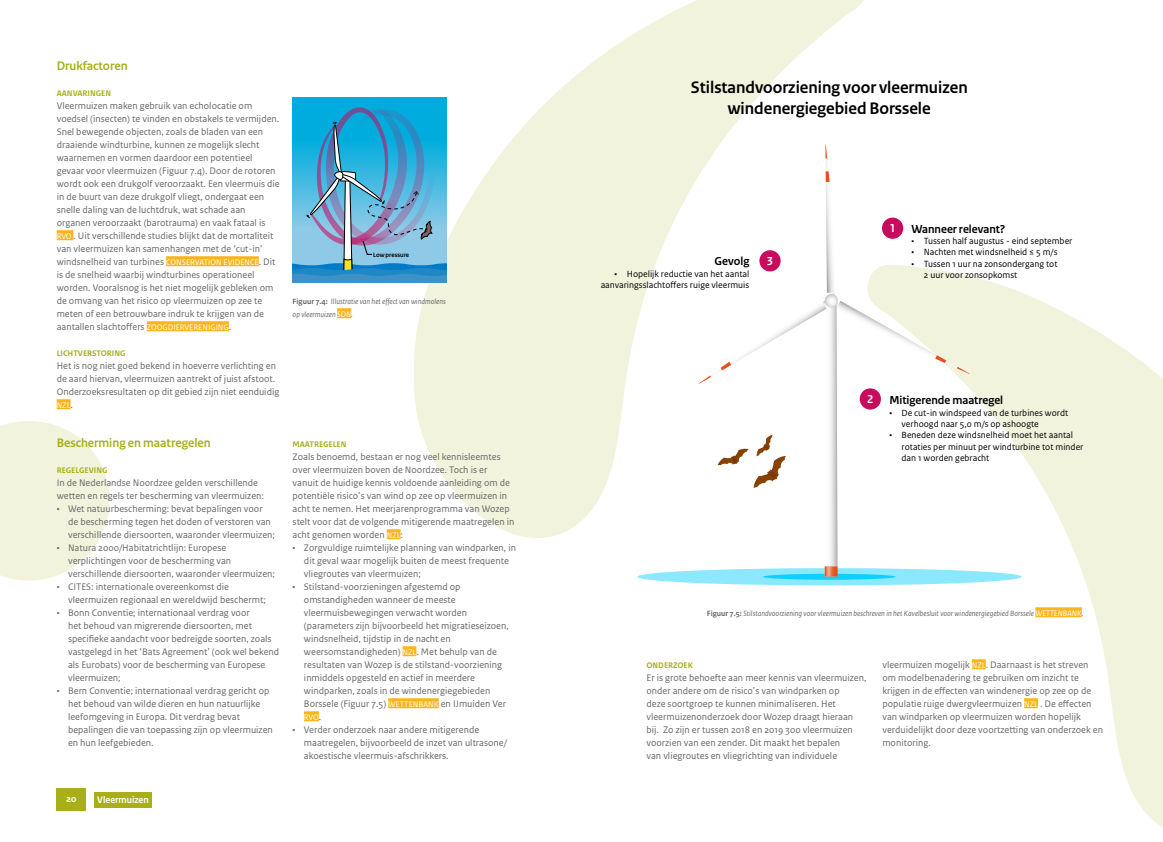
<style>
.page{position:relative;width:1163px;height:842px;background:#fff}
.page>*{position:absolute;margin:0;border:0;box-sizing:border-box;transform-origin:0 0}
.t1{font:700 17.6px/21.1px "Rijksoverheid Sans Heading";color:#000;text-align:center}
.t2{font:700 13px "Rijksoverheid Sans Heading";color:#a7b018}
.t3{font:700 12.2px "Rijksoverheid Sans Heading";color:#000}
.t4{font:700 12.2px "Rijksoverheid Sans Heading";color:#fff}
.t5{font:10px/13px "Rijksoverheid Sans Text";color:#666766}
.t6{font:700 10px "Rijksoverheid Sans Heading";color:#fff}
.t7{font:700 10px "Rijksoverheid Sans Text";color:#fff}
.t8{font:9.5px/11.4px "Rijksoverheid Sans Text";color:#000}
.t9{font:700 8.5px "Rijksoverheid Sans Text";color:#a7b018}
.t10{font:8.5px "Rijksoverheid Sans Text";letter-spacing:-.01em;color:#fff}
.t11{font:italic 8px/13px "Rijksoverheid Sans Text";color:#666766}
.t12{font:700 6.7px "Rijksoverheid Sans Heading";color:#000}
.s1{font-size:8.5px;color:#fff}
.s2{font-size:10px;color:#666766}
.s3{font-weight:700;font-style:normal}
</style>
<div class="page">
<svg style="left:862px;top:276px;width:300px;height:551px"></svg>
<svg style="left:0;top:421px;width:110px;height:160px"></svg>
<svg style="left:414px;top:0;width:450px;height:538px;fill:#f1f3dc"></svg>
<div style="left:57px;top:230px;width:16px;height:10px;background:#fab51d"></div>
<div style="left:166px;top:256px;width:93px;height:10px;background:#fab51d"></div>
<div style="left:147px;top:321px;width:82px;height:10px;background:#fab51d"></div>
<div style="left:57px;top:399px;width:13px;height:10px;background:#fab51d"></div>
<div style="left:292px;top:97px;width:154px;height:178px;background:#00acde"></div>
<svg style="left:292px;top:107px;width:154px;height:176px"></svg>
<div style="left:337px;top:308px;width:14px;height:10px;background:#fab51d"></div>
<div style="left:971px;top:659px;width:14px;height:10px;background:#fab51d"></div>
<div style="left:1024px;top:698px;width:13px;height:10px;background:#fab51d"></div>
<div style="left:387px;top:529px;width:13px;height:10px;background:#fab51d"></div>
<div style="left:402px;top:646px;width:14px;height:10px;background:#fab51d"></div>
<div style="left:388px;top:698px;width:50px;height:10px;background:#fab51d"></div>
<div style="left:304px;top:711px;width:15px;height:10px;background:#fab51d"></div>
<div style="left:1035px;top:607px;width:46px;height:10px;background:#fab51d"></div>
<div style="left:637px;top:568px;width:384px;height:17px;background:#8be8ff;border-radius:50%"></div>
<div style="left:762px;top:574px;width:133px;height:6px;background:#0fcfff;border-radius:50%"></div>
<svg style="left:698px;top:144px;width:271px;height:432px"></svg>
<div style="left:881px;top:218px;width:22px;height:21px;background:#c90b5e;border-radius:50%"></div>
<div style="left:859px;top:388px;width:21px;height:22px;background:#c90b5e;border-radius:50%"></div>
<div style="left:759px;top:250px;width:21px;height:21px;background:#c90b5e;border-radius:50%"></div>
<div style="left:94px;top:793px;width:58px;height:15px;background:#a7b018"></div>
<div style="left:57px;top:788px;width:29px;height:23px;background:#a7b018"></div>
<h2 class="t2" style="left:57px;top:58px;width:72px">Drukfactoren</h2>
<p class="t9" style="left:57px;top:88px;width:56px">AANVARINGEN</p>
<p class="t5" style="left:57px;top:99px;width:224px">Vleermuizen maken gebruik van echolocatie om voedsel (insecten) te vinden en obstakels te vermijden.<br>Snel bewegende objecten, zoals de bladen van een draaiende windturbine, kunnen ze mogelijk slecht waarnemen en vormen daardoor een potentieel gevaar voor vleermuizen (Figuur 7.4). Door de rotoren wordt ook een drukgolf veroorzaakt. Een vleermuis die in de buurt van deze drukgolf vliegt, ondergaat een snelle daling van de luchtdruk, wat schade aan organen veroorzaakt (barotrauma) en vaak fataal is <span class="s1">RVO</span> . Uit verschillende studies blijkt dat de mortaliteit van vleermuizen kan samenhangen met de ‘cut-in’ windsnelheid van turbines <span class="s1">CONSERVATION EVIDENCE</span>. Dit is de snelheid waarbij windturbines operationeel worden. Vooralsnog is het niet mogelijk gebleken om de omvang van het risico op vleermuizen op zee te meten of een betrouwbare indruk te krijgen van de aantallen slachtoffers <span class="s1">ZOOGDIERVERENIGING</span>.</p>
<p class="t9" style="left:57px;top:348px;width:70px">LICHTVERSTORING</p>
<p class="t5" style="left:57px;top:359px;width:224px">Het is nog niet goed bekend in hoeverre verlichting en de aard hiervan, vleermuizen aantrekt of juist afstoot.<br>Onderzoeksresultaten op dit gebied zijn niet eenduidig</p>
<p class="t10" style="left:57px;top:400px;width:18px">NZL<span class="s2">.</span></p>
<h2 class="t2" style="left:57px;top:435px;width:155px">Bescherming en maatregelen</h2>
<p class="t9" style="left:57px;top:465px;width:52px">REGELGEVING</p>
<p class="t5" style="left:57px;top:476px;width:209px">In de Nederlandse Noordzee gelden verschillende wetten en regels ter bescherming van vleermuizen:</p>
<p class="t5" style="left:68px;top:502px;width:208px;text-indent:-11px">• Wet natuurbescherming: bevat bepalingen voor de bescherming tegen het doden of verstoren van verschillende diersoorten, waaronder vleermuizen;</p>
<p class="t5" style="left:68px;top:541px;width:208px;text-indent:-11px">• Natura 2000/Habitatrichtlijn: Europese verplichtingen voor de bescherming van verschillende diersoorten, waaronder vleermuizen;</p>
<p class="t5" style="left:68px;top:580px;width:199px;text-indent:-11px">• CITES: internationale overeenkomst die vleermuizen regionaal en wereldwijd beschermt;</p>
<p class="t5" style="left:68px;top:606px;width:213px;text-indent:-11px">• Bonn Conventie; internationaal verdrag voor<br>het behoud van migrerende diersoorten, met specifieke aandacht voor bedreigde soorten, zoals vastgelegd in het ‘Bats Agreement’ (ook wel bekend als Eurobats) voor de bescherming van Europese vleermuizen;</p>
<p class="t5" style="left:68px;top:684px;width:206px;text-indent:-11px">• Bern Conventie; internationaal verdrag gericht op het behoud van wilde dieren en hun natuurlijke leefomgeving in Europa. Dit verdrag bevat bepalingen die van toepassing zijn op vleermuizen en hun leefgebieden.</p>
<p class="t12" style="left:373px;top:251px;width:37px">Low pressure</p>
<p class="t11" style="left:292px;top:295px;width:155px"><span class="s3">Figuur 7.4:</span> Illustratie van het effect van windmolens op vleermuizen <span class="s1">SDN</span>.</p>
<p class="t9" style="left:292px;top:439px;width:55px">MAATREGELEN</p>
<p class="t5" style="left:292px;top:450px;width:223px">Zoals benoemd, bestaan er nog veel kennisleemtes over vleermuizen boven de Noordzee. Toch is er vanuit de huidige kennis voldoende aanleiding om de potentiële risico’s van wind op zee op vleermuizen in acht te nemen. Het meerjarenprogramma van Wozep stelt voor dat de volgende mitigerende maatregelen in acht genomen worden <span class="s1">NZL</span>:</p>
<p class="t5" style="left:304px;top:541px;width:213px;text-indent:-11px">• Zorgvuldige ruimtelijke planning van windparken, in dit geval waar mogelijk buiten de meest frequente vliegroutes van vleermuizen;</p>
<p class="t5" style="left:304px;top:580px;width:206px;text-indent:-11px">• Stilstand-voorzieningen afgestemd op omstandigheden wanneer de meeste vleermuisbewegingen verwacht worden (parameters zijn bijvoorbeeld het migratieseizoen, windsnelheid, tijdstip in de nacht en weersomstandigheden) <span class="s1">NZL</span>. Met behulp van de resultaten van Wozep is de stilstand-voorziening inmiddels opgesteld en actief in meerdere windparken, zoals in de windenergiegebieden Borssele (Figuur 7.5) <span class="s1">WETTENBANK</span> en IJmuiden Ver</p>
<p class="t10" style="left:304px;top:712px;width:19px">RVO<span class="s2">.</span></p>
<p class="t5" style="left:304px;top:723px;width:204px;text-indent:-11px">• Verder onderzoek naar andere mitigerende maatregelen, bijvoorbeeld de inzet van ultrasone/ akoestische vleermuis-afschrikkers.</p>
<p class="t7" style="left:66px;top:793px;width:12px">20</p>
<p class="t6" style="left:97px;top:794px;width:53px">Vleermuizen</p>
<h1 class="t1" style="left:690px;top:77px;width:278px">Stilstandvoorziening voor vleermuizen windenergiegebied Borssele</h1>
<p class="t3" style="left:714px;top:254px;width:36px">Gevolg</p>
<p class="t8" style="left:600px;top:268px;width:150px;text-align:right">• Hopelijk reductie van het aantal aanvaringsslachto-ers ruige vleermuis</p>
<p class="t4" style="left:766px;top:254px;width:8px">3</p>
<p class="t4" style="left:889px;top:221px;width:8px">1</p>
<p class="t3" style="left:911px;top:222px;width:95px">Wanneer relevant?</p>
<p class="t8" style="left:911px;top:235px;width:162px">• Tussen half augustus - eind september</p>
<p class="t8" style="left:911px;top:247px;width:147px">• Nachten met windsnelheid ≤ 5 m/s</p>
<p class="t8" style="left:923px;top:258px;width:135px;text-indent:-12px">• Tussen 1 uur na zonsondergang tot<br>2 uur voor zonsopkomst</p>
<p class="t4" style="left:867px;top:392px;width:8px">2</p>
<p class="t3" style="left:889px;top:393px;width:115px">Mitigerende maatregel</p>
<p class="t8" style="left:901px;top:407px;width:168px;text-indent:-12px">• De cut-in windspeed van de turbines wordt verhoogd naar 5,0 m/s op ashoogte</p>
<p class="t8" style="left:901px;top:430px;width:183px;text-indent:-12px">• Beneden deze windsnelheid moet het aantal rotaties per minuut per windturbine tot minder dan 1 worden gebracht</p>
<p class="t11" style="left:706px;top:607px;width:378px"><span class="s3">Figuur 7.5:</span> Stilstandvoorziening voor vleermuizen beschreven in het Kavelbesluit voor windenergiegebied Borssele <span class="s1">WETTENBANK</span>.</p>
<p class="t9" style="left:646px;top:660px;width:48px">ONDERZOEK</p>
<p class="t5" style="left:646px;top:671px;width:221px">Er is grote behoefte aan meer kennis van vleermuizen, onder andere om de risico’s van windparken op<br>deze soortgroep te kunnen minimaliseren. Het vleermuizenonderzoek door Wozep draagt hieraan bij. Zo zijn er tussen 2018 en 2019 300 vleermuizen voorzien van een zender. Dit maakt het bepalen<br>van vliegroutes en vliegrichting van individuele</p>
<p class="t5" style="left:882px;top:658px;width:222px">vleermuizen mogelijk <span class="s1">NZL</span>. Daarnaast is het streven om modelbenadering te gebruiken om inzicht te krijgen in de effecten van windenergie op zee op de populatie ruige dwergvleermuizen <span class="s1">NZL</span> . De effecten van windparken op vleermuizen worden hopelijk verduidelijkt door deze voortzetting van onderzoek en monitoring.</p>
</div>
